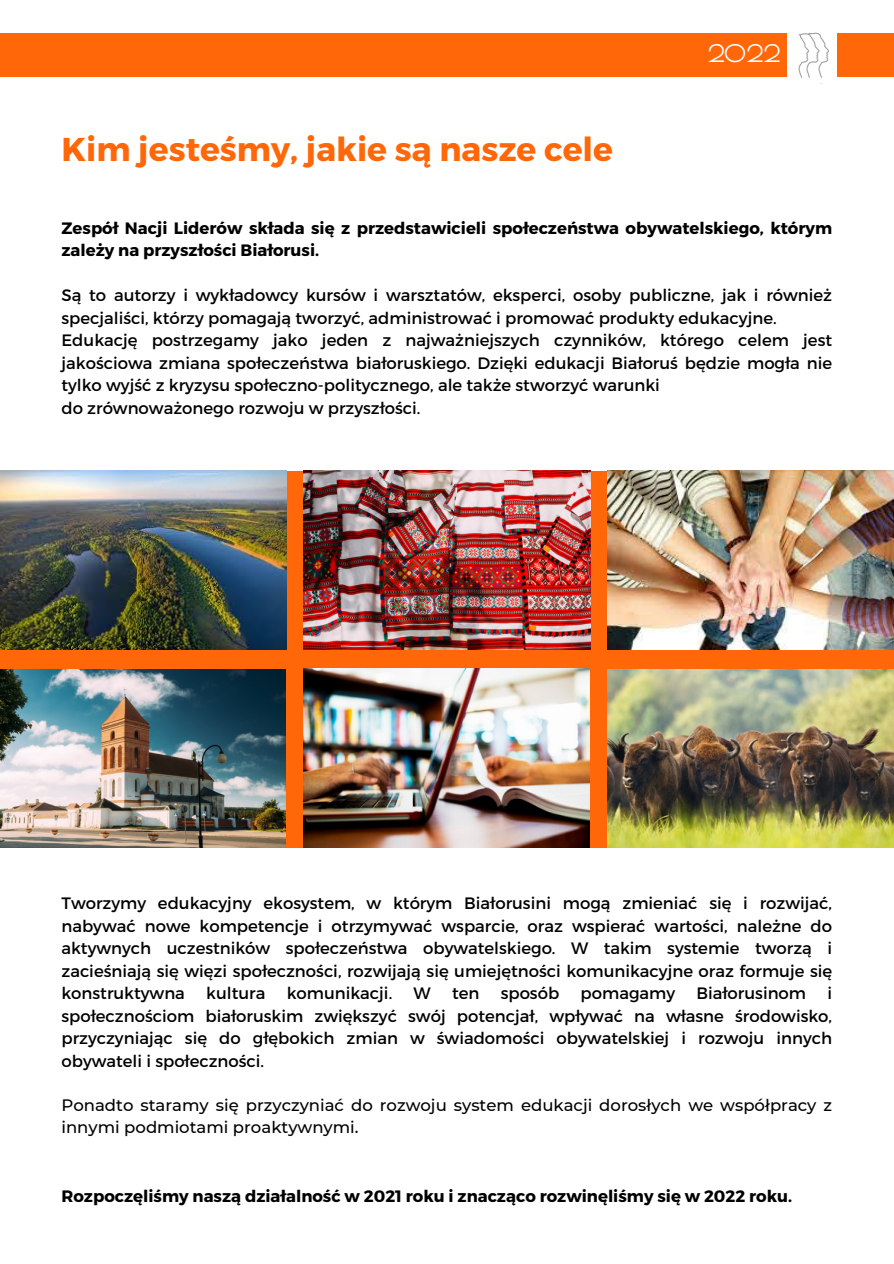
<style>
.page{position:relative;width:894px;height:1264px;background:#fff}
.page>*{position:absolute;margin:0;border:0;box-sizing:border-box;transform-origin:0 0}
.t1{font:700 33px "Montserrat";color:#ff6709}
.t2{font:700 23.7px "Poiret One";color:#fff}
.t3{font:16.5px/22.5px "Montserrat";color:#000;text-align:justify}
.t4{font:700 16.5px/22.5px "Montserrat";color:#000}
.t5{font:500 16.5px/22.5px "Montserrat";color:#000}
</style>
<div class="page">
<div style="left:0;top:471px;width:893px;height:376px;background:#ff6709"></div>
<div style="left:0;top:33px;width:786px;height:44px;background:#ff6709"></div>
<img style="left:798px;top:32px;width:31px;height:46px">
<div style="left:836px;top:33px;width:57px;height:44px;background:#ff6709"></div>
<img style="left:303px;top:668px;width:286px;height:179px">
<img style="left:607px;top:471px;width:285px;height:179px">
<img style="left:0;top:471px;width:287px;height:178px">
<img style="left:607px;top:669px;width:285px;height:179px">
<img style="left:0;top:669px;width:286px;height:178px">
<img style="left:303px;top:471px;width:287px;height:178px">
<h2 class="t1" style="left:61px;top:127px;width:553px">Kim jesteśmy, jakie są nasze cele</h2>
<h3 class="t2" style="left:707px;top:40px;width:74px">2022</h3>
<p class="t4" style="left:61px;top:216px;width:772px">Zespół Nacji Liderów składa się z przedstawicieli społeczeństwa obywatelskiego, którym zależy na przyszłości Białorusi.</p>
<h1 class="t3" style="left:61px;top:283px;width:772px">Są to autorzy i wykładowcy kursów i warsztatów, eksperci, osoby publiczne, jak i również specjaliści, którzy pomagają tworzyć, administrować i promować produkty edukacyjne.</h1>
<h3 class="t3" style="left:61px;top:328px;width:772px">Edukację postrzegamy jako jeden z najważniejszych czynników, którego celem jest jakościowa zmiana społeczeństwa białoruskiego. Dzięki edukacji Białoruś będzie mogła nie tylko wyjść z kryzysu społeczno-politycznego, ale także stworzyć warunki</h3>
<p class="t3" style="left:61px;top:396px;width:360px">do zrównoważonego rozwoju w przyszłości.</p>
<p class="t3" style="left:61px;top:891px;width:772px">Tworzymy edukacyjny ekosystem, w którym Białorusini mogą zmieniać się i rozwijać, nabywać nowe kompetencje i otrzymywać wsparcie, oraz wspierać wartości, należne do aktywnych uczestników społeczeństwa obywatelskiego. W takim systemie tworzą i zacieśniają się więzi społeczności, rozwijają się umiejętności komunikacyjne oraz formuje się konstruktywna</p>
<p class="t3" style="left:206px;top:981px;width:61px">kultura</p>
<p class="t3" style="left:286px;top:981px;width:107px">komunikacji.</p>
<p class="t3" style="left:413px;top:981px;width:19px">W</p>
<p class="t3" style="left:452px;top:981px;width:29px">ten</p>
<p class="t3" style="left:500px;top:981px;width:60px">sposób</p>
<p class="t3" style="left:580px;top:981px;width:96px">pomagamy</p>
<p class="t3" style="left:696px;top:981px;width:111px">Białorusinom</p>
<p class="t3" style="left:61px;top:981px;width:772px;text-indent:765px">i społecznościom białoruskim zwiększyć swój potencjał, wpływać na własne środowisko, przyczyniając się do głębokich zmian w świadomości obywatelskiej i rozwoju innych obywateli i społeczności.</p>
<p class="t5" style="left:61px;top:1093px;width:772px">Ponadto staramy się przyczyniać do rozwoju system edukacji dorosłych we współpracy z innymi podmiotami proaktywnymi.</p>
<p class="t4" style="left:61px;top:1183px;width:732px">Rozpoczęliśmy naszą działalność w 2021 roku i znacząco rozwinęliśmy się w 2022 roku.</p>
</div>
